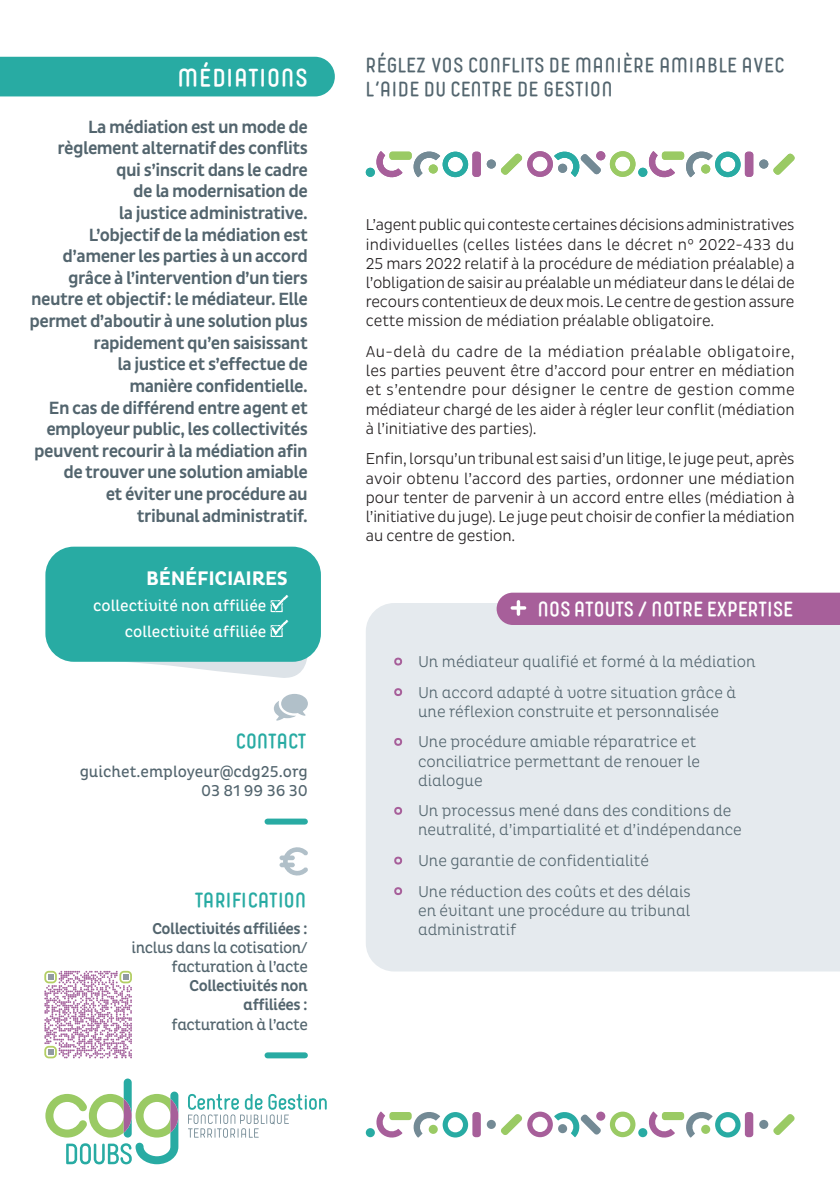
<style>
.page{position:relative;width:840px;height:1191px;background:#fff}
.page>*{position:absolute;margin:0;border:0;box-sizing:border-box;transform-origin:0 0}
.Verso_-_Titre{font:900 24px "Borba";letter-spacing:.04em;color:#fff}
.Verso_-_Accroche{font:900 20px/24px "Borba";letter-spacing:.025em;color:#53656e}
.t1{font:900 20px "Borba";letter-spacing:-.01em;color:#fff}
.t2{font:700 20px "Pluto Cond";letter-spacing:-.01em;color:#fff}
.t3{font:900 20px "Borba";letter-spacing:.015em;color:#28aba3}
.t4{font:900 20px "Borba";letter-spacing:-.035em;color:#28aba3}
.Verso_-_Chapeau{font:500 18px/21.6px "Pluto Sans Cond";letter-spacing:-.03em;color:#53656e;text-align:right}
.Verso_-_Texte{font:300 16px/19.2px "Pluto Sans Cond";color:#231f20;text-align:justify}
.t5{font:300 16px/19.2px "Pluto Cond";color:#53656e}
.t6{font:16px/19.2px "Pluto Cond";letter-spacing:-.03em;color:#53656e;text-align:right}
.t7{font:500 16px/19.2px "Pluto Cond";letter-spacing:-.03em;color:#53656e;text-align:right}
.t8{font:16px/26px "Pluto Cond";color:#fff;text-align:right}
.t9{font:16px "Pluto Cond";color:#53656e}
.s1{font-weight:500}
.s2{font-weight:400}
.s3{font-family:"Pluto Sans";font-weight:900;font-size:18px;color:#a75f9a}
</style>
<div class="page">
<svg style="left:45px;top:1078px;width:133px;height:86px"></svg>
<svg style="left:188px;top:1093px;width:138px;height:44px"></svg>
<svg style="left:609px;top:1111px;width:26px;height:26px"></svg>
<div style="left:472px;top:1112px;width:8px;height:25px;background:#a75f9a;border-radius:3px"></div>
<svg style="left:486px;top:1119px;width:9px;height:10px"></svg>
<svg style="left:501px;top:1111px;width:99px;height:26px"></svg>
<svg style="left:413px;top:1112px;width:55px;height:25px"></svg>
<svg style="left:376px;top:1111px;width:26px;height:27px"></svg>
<div style="left:596px;top:1111px;width:9px;height:9px;background:#a75f9a;border-radius:50%"></div>
<div style="left:365px;top:1128px;width:9px;height:9px;background:#28aba3;border-radius:50%"></div>
<svg style="left:557px;top:1124px;width:10px;height:9px"></svg>
<div style="left:389px;top:1112px;width:22px;height:8px;background:#9aca64;border-radius:3px"></div>
<svg style="left:773px;top:1114px;width:21px;height:21px"></svg>
<div style="left:744px;top:1112px;width:8px;height:25px;background:#a75f9a;border-radius:3px"></div>
<svg style="left:758px;top:1119px;width:9px;height:10px"></svg>
<svg style="left:684px;top:1112px;width:56px;height:25px"></svg>
<svg style="left:647px;top:1111px;width:27px;height:27px"></svg>
<div style="left:638px;top:1128px;width:9px;height:9px;background:#28aba3;border-radius:50%"></div>
<div style="left:661px;top:1112px;width:22px;height:8px;background:#9aca64;border-radius:3px"></div>
<svg style="left:609px;top:151px;width:26px;height:26px"></svg>
<div style="left:472px;top:152px;width:8px;height:25px;background:#a75f9a;border-radius:3px"></div>
<div style="left:486px;top:159px;width:9px;height:10px;background:#738a95;border-radius:50%"></div>
<svg style="left:500px;top:151px;width:100px;height:26px"></svg>
<svg style="left:413px;top:151px;width:55px;height:26px"></svg>
<svg style="left:376px;top:151px;width:26px;height:27px"></svg>
<div style="left:596px;top:151px;width:9px;height:9px;background:#a75f9a;border-radius:50%"></div>
<div style="left:365px;top:168px;width:9px;height:9px;background:#28aba3;border-radius:50%"></div>
<div style="left:557px;top:164px;width:10px;height:9px;background:#738a95;border-radius:50%"></div>
<div style="left:389px;top:152px;width:22px;height:8px;background:#9aca64;border-radius:3px"></div>
<svg style="left:773px;top:153px;width:21px;height:22px"></svg>
<div style="left:744px;top:152px;width:8px;height:25px;background:#a75f9a;border-radius:3px"></div>
<div style="left:758px;top:159px;width:9px;height:10px;background:#738a95;border-radius:50%"></div>
<svg style="left:684px;top:151px;width:56px;height:26px"></svg>
<svg style="left:647px;top:151px;width:27px;height:27px"></svg>
<div style="left:638px;top:168px;width:9px;height:9px;background:#28aba3;border-radius:50%"></div>
<div style="left:661px;top:152px;width:22px;height:8px;background:#9aca64;border-radius:3px"></div>
<div style="left:366px;top:603px;width:473px;height:368px;background:#e5eaee"></div>
<div style="left:496px;top:592px;width:343px;height:33px;background:#a75f9a"></div>
<svg style="left:516px;top:602px;width:4px;height:12px"></svg>
<div style="left:0;top:57px;width:334px;height:39px;background:#28aba3"></div>
<div style="left:45px;top:546px;width:276px;height:116px;background:#28aba3;border-radius:28px"></div>
<svg style="left:52px;top:595px;width:256px;height:83px"></svg>
<svg style="left:43px;top:969px;width:91px;height:91px"></svg>
<svg style="left:44px;top:970px;width:88px;height:88px"></svg>
<div style="left:267px;top:1052px;width:38px;height:6px;background:#28aba3"></div>
<svg style="left:274px;top:694px;width:34px;height:26px"></svg>
<div style="left:267px;top:818px;width:38px;height:6px;background:#28aba3"></div>
<svg style="left:279px;top:847px;width:29px;height:29px"></svg>
<p class="Verso_-_Titre" style="left:178px;top:64px;width:131px">MÉDIATIONS</p>
<p class="Verso_-_Chapeau" style="left:57px;top:116px;width:252px">La médiation est un mode de règlement alternatif des conflits qui s’inscrit dans le cadre<br>de la modernisation de<br>la justice administrative.</p>
<p class="Verso_-_Chapeau" style="left:29px;top:224px;width:280px">L’objectif de la médiation est d’amener les parties à un accord grâce à l’intervention d’un tiers neutre et objectif: le médiateur. Elle permet d’aboutir à une solution plus rapidement qu’en saisissant<br>la justice et s’effectue de<br>manière confidentielle.</p>
<p class="Verso_-_Chapeau" style="left:34px;top:397px;width:275px">En cas de différend entre agent et employeur public, les collectivités peuvent recourir à la médiation afin de trouver une solution amiable<br>et éviter une procédure au<br>tribunal administratif.</p>
<p class="t2" style="left:146px;top:566px;width:143px">BÉNÉFICIAIRES</p>
<p class="t8" style="left:93px;top:592px;width:175px">collectivité non affiliée collectivité affiliée</p>
<p class="t4" style="left:236px;top:729px;width:73px">CONTACT</p>
<p class="t9" style="left:80px;top:762px;width:229px">guichet.employeur@cdg25.org</p>
<p class="t6" style="left:201px;top:781px;width:108px">03 81 99 36 30</p>
<p class="t3" style="left:193px;top:888px;width:114px">TARIFICATION</p>
<p class="t6" style="left:131px;top:919px;width:178px"><span class="s1">Collectivités affiliées : </span>inclus dans la cotisation/ facturation à l’acte</p>
<p class="t7" style="left:171px;top:976px;width:138px">Collectivités non affiliées : <span class="s2">facturation à l’acte</span></p>
<p class="Verso_-_Accroche" style="left:365px;top:54px;width:420px">RÉGLEZ VOS CONFLITS DE MANIÈRE AMIABLE AVEC<br>L’AIDE DU CENTRE DE GESTION</p>
<p class="Verso_-_Texte" style="left:365px;top:215px;width:430px">L’agent public qui conteste certaines décisions administratives individuelles (celles listées dans le décret n° 2022-433 du 25 mars 2022 relatif à la procédure de médiation préalable) a l’obligation de saisir au préalable un médiateur dans le délai de recours contentieux de deux mois. Le centre de gestion assure cette mission de médiation préalable obligatoire.</p>
<p class="Verso_-_Texte" style="left:365px;top:342px;width:430px">Au-delà du cadre de la médiation préalable obligatoire, les parties peuvent être d’accord pour entrer en médiation et s’entendre pour désigner le centre de gestion comme médiateur chargé de les aider à régler leur conflit (médiation à l’initiative des parties).</p>
<p class="Verso_-_Texte" style="left:365px;top:449px;width:430px">Enfin, lorsqu’un tribunal est saisi d’un litige, le juge peut, après avoir obtenu l’accord des parties, ordonner une médiation pour tenter de parvenir à un accord entre elles (médiation à l’initiative du juge). Le juge peut choisir de confier la médiation au centre de gestion.</p>
<p class="t1" style="left:537px;top:597px;width:257px">NOS ATOUTS / NOTRE EXPERTISE</p>
<p class="t5" style="left:394px;top:652px;width:363px"><span class="s3">•</span> Un médiateur qualifié et formé à la médiation</p>
<p class="t5" style="left:394px;top:682px;width:343px;text-align:center"><span class="s3">•</span> Un accord adapté à votre situation grâce à une réflexion construite et personnalisée</p>
<p class="t5" style="left:418px;top:732px;width:283px;text-indent:-24px"><span class="s3">•</span> Une procédure amiable réparatrice et conciliatrice permettant de renouer le dialogue</p>
<p class="t5" style="left:418px;top:801px;width:325px;text-indent:-24px"><span class="s3">•</span> Un processus mené dans des conditions de neutralité, d’impartialité et d’indépendance</p>
<p class="t5" style="left:394px;top:851px;width:256px"><span class="s3">•</span> Une garantie de confidentialité</p>
<p class="t5" style="left:418px;top:881px;width:274px;text-align:justify;text-indent:-24px"><span class="s3">•</span> Une réduction des coûts et des délais en évitant une procédure au tribunal administratif</p>
</div>
